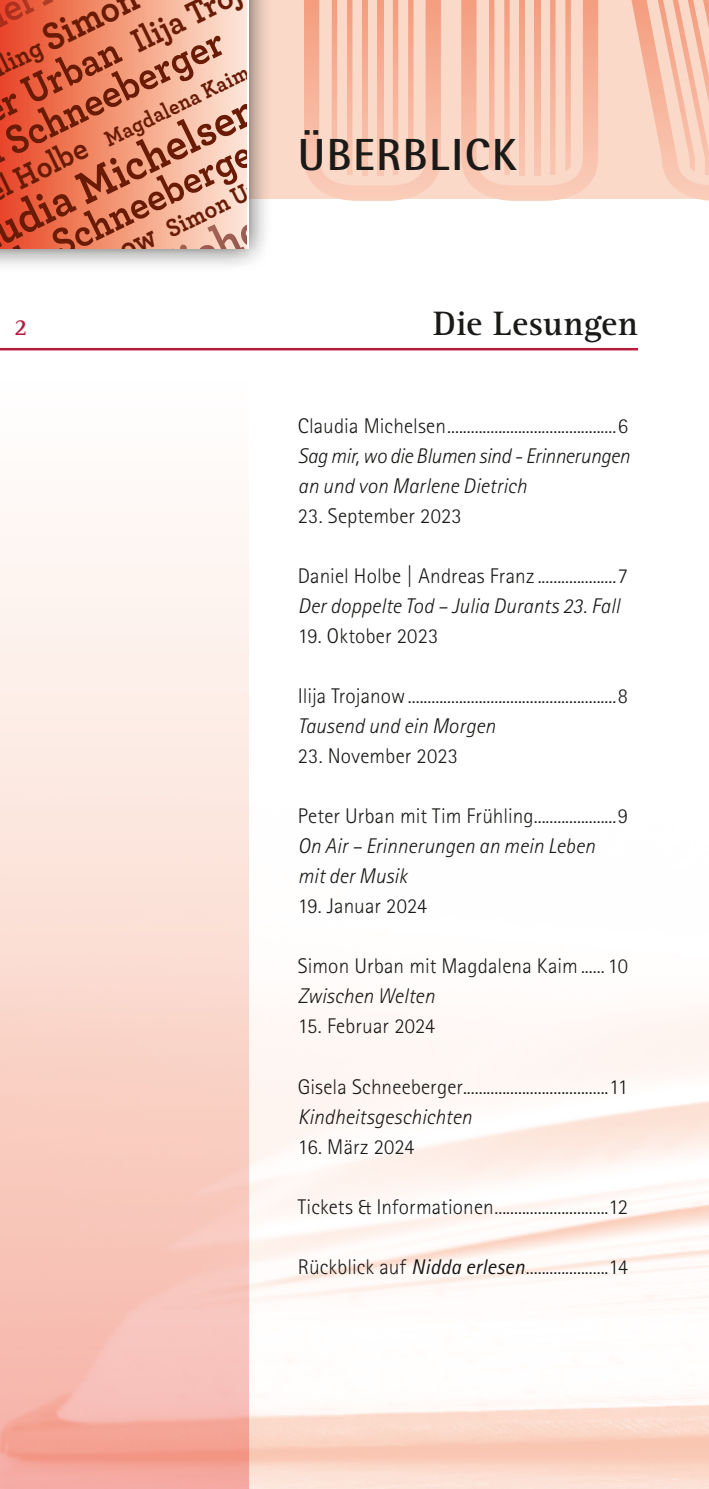
<style>
.page{position:relative;width:709px;height:1489px;background:#fff}
.page>*{position:absolute;margin:0;border:0;box-sizing:border-box;transform-origin:0 0}
.t1{font:700 47.5px "Archer";color:#691b05;scale:.91 1}
.t2{font:700 45px "Rotis Semi Sans Std";letter-spacing:.035em;color:#1a1a18}
.t3{font:700 42.5px "Archer";color:#691b05;scale:.91 1}
.t4{font:700 42px "Archer";color:#691b05;scale:.91 1}
.t5{font:700 40.25px "Archer";color:#691b05;scale:.91 1}
.t6{font:700 35px "Rotis Serif Std";letter-spacing:.005em;color:#1a1a18}
.t7{font:700 34.5px "Archer";color:#691b05;scale:.91 1}
.t8{font:700 32.75px "Archer";color:#691b05;scale:.91 1}
.t9{font:700 26.25px "Archer";color:#691b05;scale:.91 1}
.t10{font:700 23.75px "Rotis Serif Std";color:#b61c3e}
.t11{font:700 23px "Archer";color:#691b05;scale:.91 1}
.t12{font:300 21.25px "Rotis Sans Serif Std";letter-spacing:.005em;color:#1a1a18}
.t13{font:italic 300 21.25px/30px "Rotis Sans Serif Std";color:#1a1a18}
.s1{font-size:27.75px}
.s2{font-size:41.75px}
.s3{font-weight:400;font-style:italic}
</style>
<div class="page">
<div style="left:0;top:0;width:709px;height:198px;background:#fbd9c9"></div>
<svg style="left:631px;top:0;width:78px;height:201px"></svg>
<svg style="left:304px;top:0;width:137px;height:201px"></svg>
<svg style="left:461px;top:0;width:137px;height:201px"></svg>
<svg style="left:0;top:425px;width:248px;height:1063px"></svg>
<hr style="left:0;top:348px;width:638px;height:2px;background:#b61c3e">
<div style="left:0;top:0;width:272px;height:272px;background:#1a1a18;opacity:.75"></div>
<div style="left:0;top:0;width:247px;height:248px;background:linear-gradient(to right,#e94923,#feead7)"></div>
<svg style="left:2px;top:0;width:23px;height:23px"></svg>
<h3 class="t5" style="left:-14px;top:33px;width:168px;rotate:-26deg"><span class="s1">ling</span> Simon</h3>
<h3 class="t7" style="left:-9px;top:81px;width:280px;rotate:-26deg"><span class="s2">r Urban</span> Ilija Tro</h3>
<h3 class="t3" style="left:-7px;top:113px;width:263px;rotate:-26deg">Schneeberger</h3>
<p class="t11" style="left:98px;top:123px;width:175px;rotate:-26deg">Magdalena Kaim</p>
<h1 class="t1" style="left:-21px;top:198px;width:318px;rotate:-26deg">udia Michelsen</h1>
<h2 class="t2" style="left:298px;top:127px;width:220px">ÜBERBLICK</h2>
<h3 class="t4" style="left:-13px;top:241px;width:323px;rotate:-26deg">ela Schneeberger</h3>
<h3 class="t8" style="left:-9px;top:163px;width:104px;rotate:-26deg">l Holbe</h3>
<p class="t9" style="left:158px;top:211px;width:153px;rotate:-26deg">Simon Urban</p>
<p class="t10" style="left:14px;top:313px;width:15px">2</p>
<h3 class="t6" style="left:433px;top:303px;width:206px">Die Lesungen</h3>
<p class="t12" style="left:298px;top:413px;width:332px">Claudia Michelsen...........................................6</p>
<p class="t13" style="left:298px;top:441px;width:333px">Sag mir, wo die Blumen sind - Erinnerungen an und von Marlene Dietrich</p>
<p class="t12" style="left:298px;top:503px;width:165px">23. September 2023</p>
<p class="t12" style="left:298px;top:564px;width:331px">Daniel Holbe | Andreas Franz ....................7</p>
<p class="t13" style="left:298px;top:591px;width:323px">Der doppelte Tod – Julia Durants 23. Fall</p>
<p class="t12" style="left:298px;top:624px;width:142px">19. Oktober 2023</p>
<p class="t12" style="left:298px;top:684px;width:332px">Ilija Trojanow.....................................................8</p>
<p class="t13" style="left:298px;top:711px;width:199px">Tausend und ein Morgen</p>
<p class="t12" style="left:298px;top:744px;width:162px">23. November 2023</p>
<p class="t12" style="left:298px;top:804px;width:332px">Peter Urban mit Tim Frühling.....................9</p>
<p class="t13" style="left:298px;top:831px;width:299px">On Air – Erinnerungen an mein Leben mit der Musik</p>
<p class="t12" style="left:298px;top:894px;width:131px">19. Januar 2024</p>
<p class="t12" style="left:298px;top:954px;width:331px">Simon Urban mit Magdalena Kaim...... 10</p>
<p class="t13" style="left:298px;top:981px;width:138px">Zwischen Welten</p>
<p class="t12" style="left:298px;top:1014px;width:139px">15. Februar 2024</p>
<p class="t12" style="left:298px;top:1074px;width:331px">Gisela Schneeberger.....................................11</p>
<p class="t13" style="left:298px;top:1101px;width:175px">Kindheitsgeschichten</p>
<p class="t12" style="left:298px;top:1134px;width:118px">16. März 2024</p>
<p class="t12" style="left:298px;top:1194px;width:331px">Tickets &amp; Informationen.............................12</p>
<p class="t12" style="left:298px;top:1254px;width:331px">Rückblick auf <span class="s3">Nidda erlesen</span>.....................14</p>
</div>
